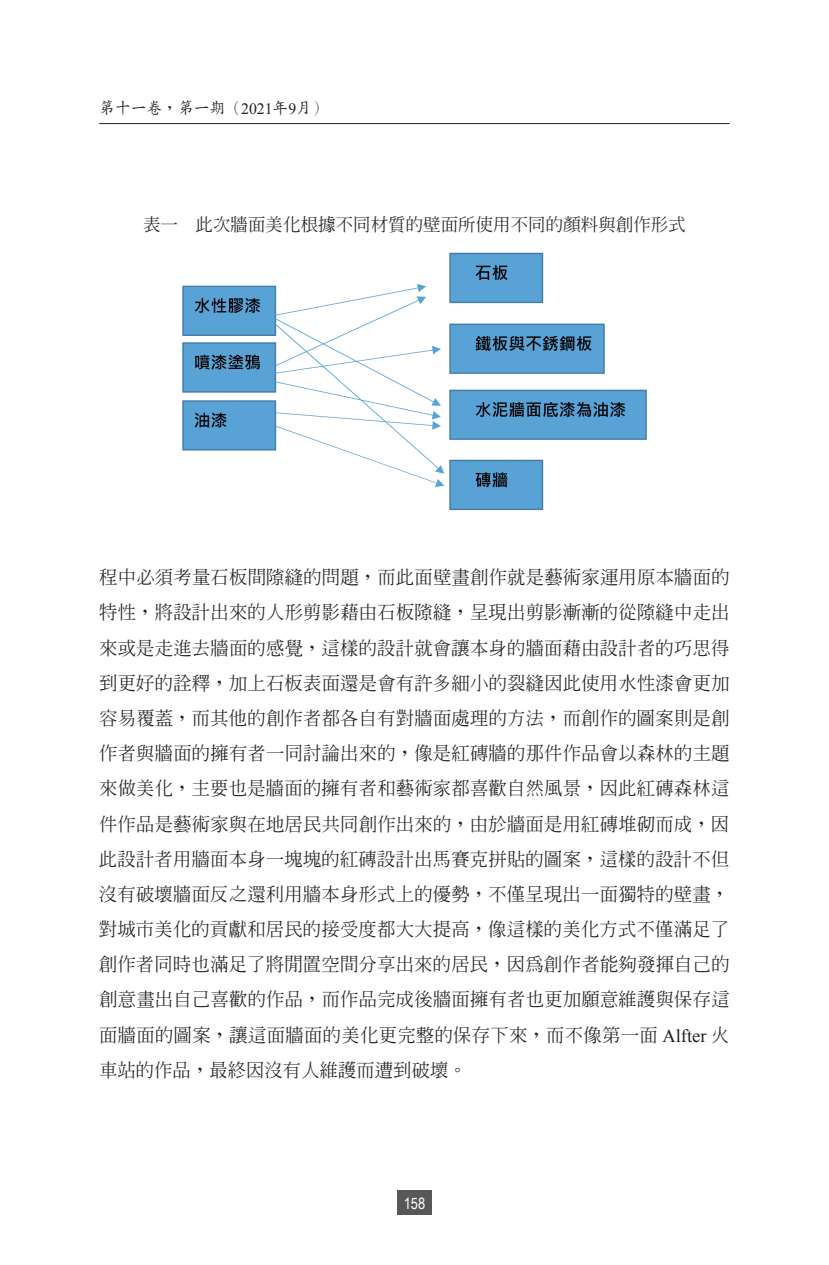
<style>
.page{position:relative;width:829px;height:1265px;background:#fff}
.page>*{position:absolute;margin:0;border:0;box-sizing:border-box;transform-origin:0 0}
.t1{font:500 18.38px/35.2px "AR Ming B5";letter-spacing:.015em;color:#231f20;text-align:justify}
.t2{font:500 17.5px "AR Ming B5";color:#231f20}
.t3{font:500 15.75px "AR Kai B5";color:#231f20}
.t4{font:15.75px "Arial Narrow";color:#fff}
.s1{font-family:"Times New Roman";font-weight:400}
</style>
<div class="page">
<hr style="left:99px;top:123px;width:630px;height:1px;background:#231f20">
<div style="left:397px;top:1191px;width:35px;height:24px;background:#57585a"></div>
<img style="left:182px;top:252px;width:465px;height:259px">
<p class="t3" style="left:99px;top:100px;width:230px">第十一卷，第一期（<span class="s1">2021</span>年<span class="s1">9</span>月）</p>
<p class="t2" style="left:143px;top:215px;width:544px">表一 此次牆面美化根據不同材質的壁面所使用不同的顏料與創作形式</p>
<p class="t1" style="left:99px;top:560px;width:632px">程中必須考量石板間隙縫的問題，而此面壁畫創作就是藝術家運用原本牆面的特性，將設計出來的人形剪影藉由石板隙縫，呈現出剪影漸漸的從隙縫中走出來或是走進去牆面的感覺，這樣的設計就會讓本身的牆面藉由設計者的巧思得到更好的詮釋，加上石板表面還是會有許多細小的裂縫因此使用水性漆會更加容易覆蓋，而其他的創作者都各自有對牆面處理的方法，而創作的圖案則是創作者與牆面的擁有者一同討論出來的，像是紅磚牆的那件作品會以森林的主題來做美化，主要也是牆面的擁有者和藝術家都喜歡自然風景，因此紅磚森林這件作品是藝術家與在地居民共同創作出來的，由於牆面是用紅磚堆砌而成，因此設計者用牆面本身一塊塊的紅磚設計出馬賽克拼貼的圖案，這樣的設計不但沒有破壞牆面反之還利用牆本身形式上的優勢，不僅呈現出一面獨特的壁畫，對城市美化的貢獻和居民的接受度都大大提高，像這樣的美化方式不僅滿足了創作者同時也滿足了將閒置空間分享出來的居民，因為創作者能夠發揮自己的創意畫出自己喜歡的作品，而作品完成後牆面擁有者也更加願意維護與保存這面牆面的圖案，讓這面牆面的美化更完整的保存下來，而不像第一面 <span class="s1">Alfter</span> 火車站的作品，最終因沒有人維護而遭到破壞。</p>
<p class="t4" style="left:403px;top:1191px;width:23px">158</p>
</div>
